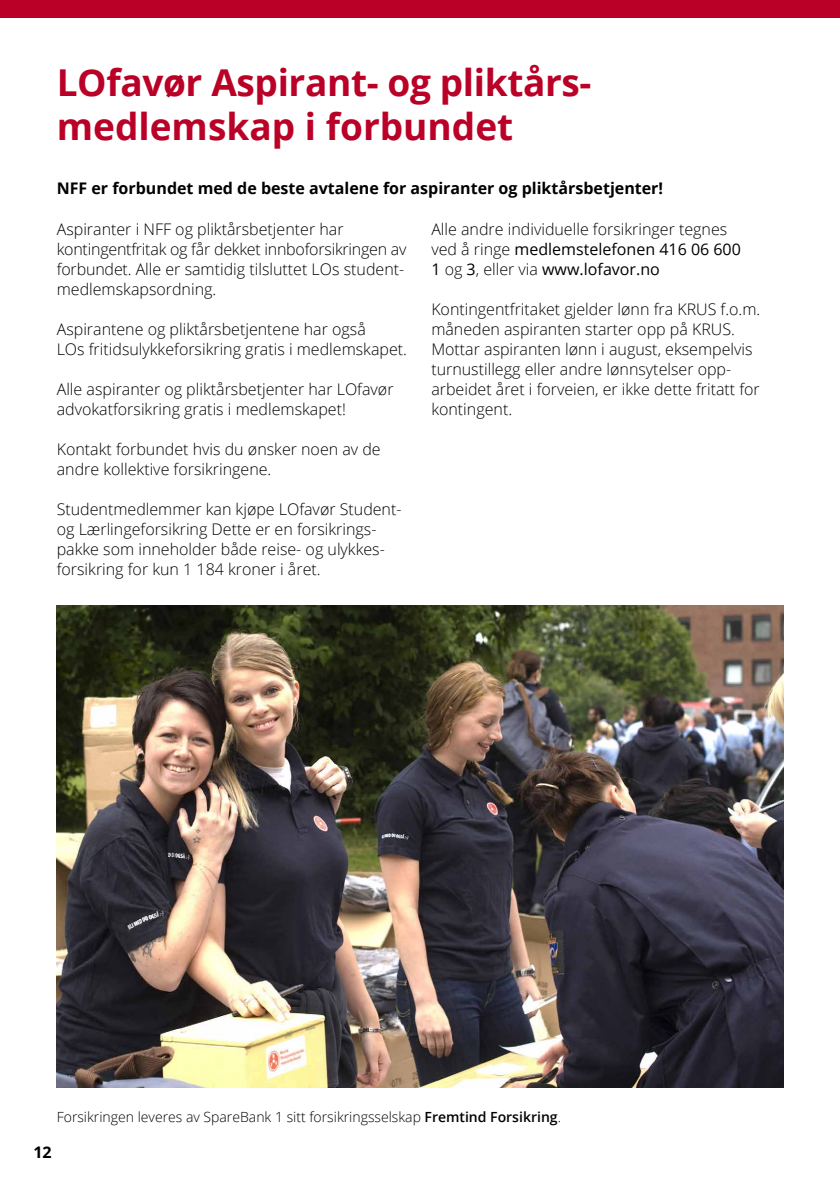
<style>
.page{position:relative;width:840px;height:1191px;background:#fff}
.page>*{position:absolute;margin:0;border:0;box-sizing:border-box;transform-origin:0 0}
.t1{font:700 37px/44px "Open Sans";letter-spacing:-.01em;color:#ba0027}
.t2{font:300 16px/20px "Open Sans";color:#000}
.t3{font:700 16px "Open Sans";color:#000}
.t4{font:300 14px "Open Sans";color:#000}
.s1{font-weight:400}
.s2{font-weight:600}
</style>
<div class="page">
<div style="left:0;top:0;width:839px;height:17px;background:#ba0027"></div>
<img style="left:57px;top:605px;width:725px;height:482px">
<h1 class="t1" style="left:57px;top:60px;width:536px">LOfavør Aspirant- og pliktårs&shy;medlemskap i forbundet</h1>
<p class="t3" style="left:57px;top:177px;width:607px">NFF er forbundet med de beste avtalene for aspiranter og pliktårsbetjenter!</p>
<p class="t2" style="left:57px;top:219px;width:351px">Aspiranter i NFF og pliktårsbetjenter har kontingentfritak og får dekket innboforsikringen av forbundet. Alle er samtidig tilsluttet LOs student&shy;medlemskapsordning.</p>
<p class="t2" style="left:57px;top:319px;width:351px">Aspirantene og pliktårsbetjentene har også<br>LOs fritidsulykkeforsikring gratis i medlemskapet.</p>
<p class="t2" style="left:57px;top:379px;width:338px">Alle aspiranter og pliktårsbetjenter har LOfavør advokatforsikring gratis i medlemskapet!</p>
<p class="t2" style="left:57px;top:439px;width:325px">Kontakt forbundet hvis du ønsker noen av de andre kollektive forsikringene.</p>
<p class="t2" style="left:57px;top:499px;width:346px">Studentmedlemmer kan kjøpe LOfavør Student&shy;og Lærlingeforsikring Dette er en forsikrings&shy;pakke som inneholder både reise- og ulykkes&shy;forsikring for kun 1 184 kroner i året.</p>
<p class="t2" style="left:431px;top:219px;width:311px">Alle andre individuelle forsikringer tegnes ved å ringe <span class="s1">medlemstelefonen 416 06 600<br>1</span> og <span class="s1">3</span>, eller via <span class="s1">www.lofavor.no</span></p>
<p class="t2" style="left:431px;top:299px;width:330px">Kontingentfritaket gjelder lønn fra KRUS f.o.m. måneden aspiranten starter opp på KRUS.<br>Mottar aspiranten lønn i august, eksempelvis turnustillegg eller andre lønnsytelser opp&shy;arbeidet året i forveien, er ikke dette fritatt for kontingent.</p>
<p class="t4" style="left:57px;top:1107px;width:505px">Forsikringen leveres av SpareBank 1 sitt forsikringsselskap <span class="s2">Fremtind Forsikring</span>.</p>
<p class="t3" style="left:33px;top:1140px;width:20px">12</p>
</div>
